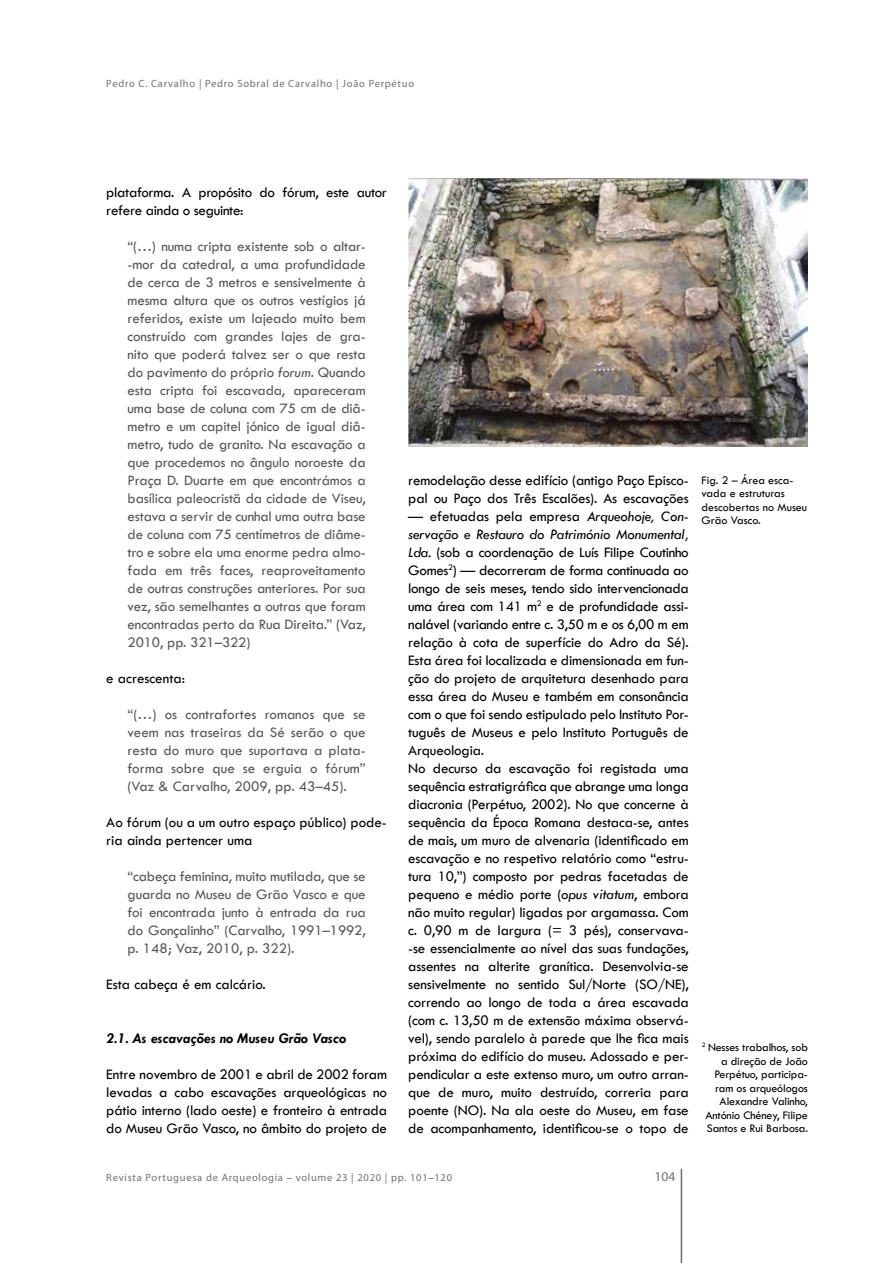
<style>
.page{position:relative;width:893px;height:1263px;background:#fff}
.page>*{position:absolute;margin:0;border:0;box-sizing:border-box;transform-origin:0 0}
.t1{font:15px/18px "Tw Cen";letter-spacing:-.01em;color:#000}
.t2{font:15px/18px "Tw Cen";letter-spacing:-.01em;color:#575756;text-align:justify}
.t3{font:italic 700 15px "Tw Cen";color:#000}
.t4{font:13.5px "Myriad Pro";color:#706f6f}
.t5{font:12px/13.5px "Tw Cen";letter-spacing:-.01em;color:#000;text-align:right}
.t6{font:10.5px "Myriad Pro";letter-spacing:.07em;color:#706f6f}
.s1{font-style:italic}
.s2{font-family:"Tw Cen"}
</style>
<div class="page">
<hr style="left:681px;top:1169px;width:1px;height:94px;background:#706f6f">
<img style="left:408px;top:179px;width:400px;height:267px">
<p class="t6" style="left:106px;top:77px;width:309px">Pedro C. Carvalho | Pedro Sobral de Carvalho | João Perpétuo</p>
<p class="t1" style="left:106px;top:183px;width:282px">plataforma. A propósito do fórum, este autor refere ainda o seguinte:</p>
<p class="t2" style="left:128px;top:237px;width:240px">“(…) numa cripta existente sob o altar--mor da catedral, a uma profundidade de cerca de 3 metros e sensivelmente à mesma altura que os outros vestígios já referidos, existe um lajeado muito bem construído com grandes lajes de gra&shy;nito que poderá talvez ser o que resta do pavimento do próprio <span class="s1">forum</span>. Quando esta cripta foi escavada, apareceram uma base de coluna com 75 cm de diâ&shy;metro e um capitel jónico de igual diâ&shy;metro, tudo de granito. Na escavação a que procedemos no ângulo noroeste da Praça D. Duarte em que encontrámos a basílica paleocristã da cidade de Viseu, estava a servir de cunhal uma outra base de coluna com 75 centímetros de diâme&shy;tro e sobre ela uma enorme pedra almo&shy;fada em três faces, reaproveitamento de outras construções anteriores. Por sua vez, são semelhantes a outras que foram encontradas perto da Rua Direita.” (Vaz, 2010, pp. 321–322)</p>
<p class="t1" style="left:106px;top:669px;width:80px">e acrescenta:</p>
<p class="t2" style="left:128px;top:705px;width:240px">“(…) os contrafortes romanos que se veem nas traseiras da Sé serão o que resta do muro que suportava a plata&shy;forma sobre que se erguia o fórum” (Vaz &amp; Carvalho, 2009, pp. 43–45).</p>
<p class="t1" style="left:106px;top:813px;width:282px">Ao fórum (ou a um outro espaço público) pode&shy;ria ainda pertencer uma</p>
<p class="t2" style="left:128px;top:867px;width:240px">“cabeça feminina, muito mutilada, que se guarda no Museu de Grão Vasco e que foi encontrada junto à entrada da rua do Gonçalinho” (Carvalho, 1991–1992, p. 148; Vaz, 2010, p. 322).</p>
<p class="t1" style="left:106px;top:975px;width:161px">Esta cabeça é em calcário.</p>
<p class="t3" style="left:106px;top:1029px;width:241px">2.1. As escavações no Museu Grão Vasco</p>
<p class="t1" style="left:106px;top:1065px;width:282px;text-align:justify">Entre novembro de 2001 e abril de 2002 foram levadas a cabo escavações arqueológicas no pátio interno (lado oeste) e fronteiro à entrada do Museu Grão Vasco, no âmbito do projeto de</p>
<p class="t1" style="left:408px;top:471px;width:282px">remodelação desse edifício (antigo Paço Episco&shy;pal ou Paço dos Três Escalões). As escavações</p>
<p class="t1" style="left:408px;top:507px;width:282px">— efetuadas pela empresa <span class="s1">Arqueohoje, Con&shy;servação e Restauro do Património Monumental, Lda.</span> (sob a coordenação de Luís Filipe Coutinho Gomes<sup>2</sup>) — decorreram de forma continuada ao longo de seis meses, tendo sido intervencionada uma área com 141 m<sup>2</sup> e de profundidade assi&shy;nalável (variando entre c. 3,50 m e os 6,00 m em relação à cota de superfície do Adro da Sé).<br>Esta área foi localizada e dimensionada em fun&shy;ção do projeto de arquitetura desenhado para essa área do Museu e também em consonância com o que foi sendo estipulado pelo Instituto Por&shy;tuguês de Museus e pelo Instituto Português de Arqueologia.<br>No decurso da escavação foi registada uma sequência estratigráfica que abrange uma longa diacronia (Perpétuo, 2002). No que concerne à sequência da Época Romana destaca-se, antes de mais, um muro de alvenaria (identificado em escavação e no respetivo relatório como “estru&shy;tura 10,”) composto por pedras facetadas de pequeno e médio porte (<span class="s1">opus vitatum</span>, embora não muito regular) ligadas por argamassa. Com c. 0,90 m de largura (= 3 pés), conservava--se essencialmente ao nível das suas fundações, assentes na alterite granítica. Desenvolvia-se sensivelmente no sentido Sul/Norte (SO/NE), correndo ao longo de toda a área escavada (com c. 13,50 m de extensão máxima observá&shy;vel), sendo paralelo à parede que lhe fica mais próxima do edifício do museu. Adossado e per&shy;pendicular a este extenso muro, um outro arran&shy;que de muro, muito destruído, correria para poente (NO). Na ala oeste do Museu, em fase de acompanhamento, identificou-se o topo de</p>
<p class="t5" style="left:702px;top:473px;width:107px;text-align:left">Fig. 2 – Área esca&shy;vada e estruturas descobertas no Museu<br>Grão Vasco.</p>
<p class="t5" style="left:702px;top:1040px;width:108px"><sup>2</sup> Nesses trabalhos, sob a direção de João<br>Perpétuo, participa&shy;ram os arqueólogos<br>Alexandre Valinho,<br>António Chéney, Filipe<br>Santos e Rui Barbosa.</p>
<p class="t6" style="left:106px;top:1171px;width:347px">Revista Portuguesa de Arqueologia <span class="s2">–</span> volume 23 | 2020 | pp. 101<span class="s2">–</span>120</p>
<p class="t4" style="left:655px;top:1168px;width:22px">104</p>
</div>
